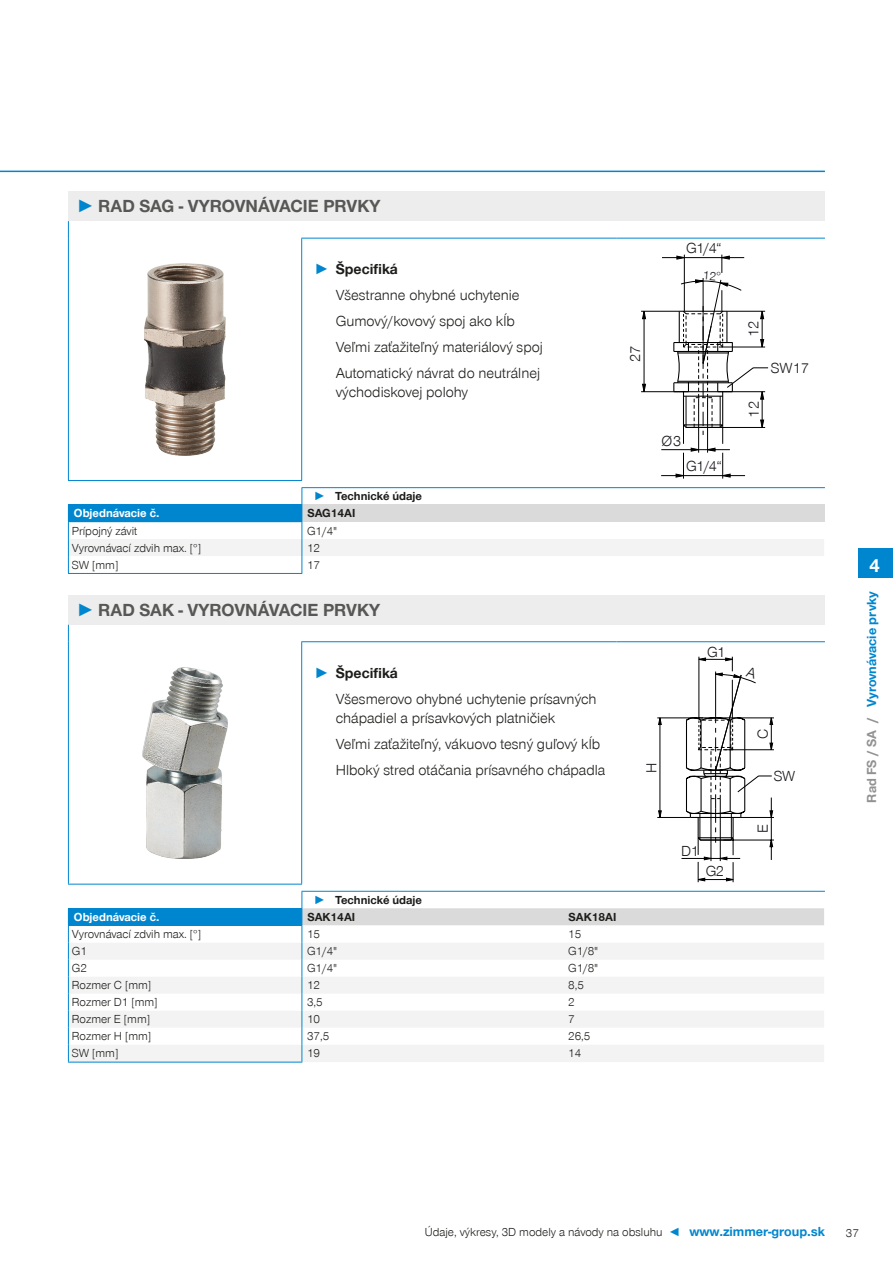
<style>
.page{position:relative;width:893px;height:1263px;background:#fff}
.page>*{position:absolute;margin:0;border:0;box-sizing:border-box;transform-origin:0 0}
.CB_AF_Registerzahl{font:700 19.5px "Zimmer Group Sans";color:#fff}
.t1{font:700 18px "Zimmer Group Sans Global";color:#575756}
.CB_AF_Prodvort_Body{font:300 15px/19.5px "Zimmer Group Sans Global";color:#1d1d1b}
.t2{font:300 15px "Zimmer Group Sans";letter-spacing:-.01em;color:#1a171c}
.t3{font:700 15px "Zimmer Group Sans Global";color:#1d1d1b}
.CB_AF_Inhaltsverzeic{font:700 13.5px "Zimmer Group Sans Global";color:#0086ce}
.CB_AF_Seitenzahl_lin{font:300 12px "Zimmer Group Sans Global";color:#1d1d1b}
.CB_AF_Seitenzahl_rec{font:300 12px "Zimmer Group Sans Global";color:#1d1d1b}
.CB_AF_Tabellentext_B{font:700 12px "Zimmer Group Sans Global";color:#1d1d1b}
.CB_AF_Tabellentext_B-2{font:700 12px "Zimmer Group Sans Global";color:#fff}
.s1{font-family:"Zimmer Group Sans";color:#0086ce}
.s2{color:#0086ce}
.s3{color:#939292}
.s4{font-weight:700;font-size:13.5px;color:#0086ce}
</style>
<div class="page">
<hr style="left:0;top:171px;width:825px;height:1px;background:#0086ce">
<div style="left:859px;top:549px;width:34px;height:29px;background:#0086ce"></div>
<div style="left:68px;top:191px;width:757px;height:30px;background:#ededed"></div>
<hr style="left:68px;top:238px;width:1px;height:242px;background:#0086ce">
<hr style="left:301px;top:238px;width:1px;height:242px;background:#0086ce">
<hr style="left:68px;top:480px;width:234px;height:1px;background:#0086ce">
<hr style="left:301px;top:238px;width:315px;height:1px;background:#0086ce">
<hr style="left:616px;top:238px;width:209px;height:1px;background:#0086ce">
<svg style="left:68px;top:221px;width:1px;height:17px"></svg>
<img style="left:145px;top:264px;width:81px;height:191px">
<hr style="left:68px;top:573px;width:234px;height:1px;background:#0086ce">
<hr style="left:302px;top:487px;width:523px;height:1px;background:#0086ce">
<svg style="left:68px;top:488px;width:756px;height:85px"></svg>
<div style="left:68px;top:595px;width:757px;height:30px;background:#ededed"></div>
<hr style="left:68px;top:642px;width:1px;height:242px;background:#0086ce">
<hr style="left:301px;top:642px;width:1px;height:242px;background:#0086ce">
<hr style="left:68px;top:884px;width:234px;height:1px;background:#0086ce">
<hr style="left:301px;top:641px;width:315px;height:1px;background:#0086ce">
<hr style="left:616px;top:641px;width:209px;height:1px;background:#0086ce">
<svg style="left:68px;top:625px;width:1px;height:17px"></svg>
<img style="left:143px;top:667px;width:84px;height:192px">
<div style="left:68px;top:908px;width:234px;height:17px;background:#0086ce"></div>
<svg style="left:69px;top:943px;width:233px;height:119px;fill:#f3f3f3"></svg>
<hr style="left:68px;top:1062px;width:234px;height:1px;background:#0086ce">
<hr style="left:68px;top:925px;width:234px;height:1px;background:#0086ce">
<svg style="left:68px;top:926px;width:1px;height:136px"></svg>
<hr style="left:302px;top:891px;width:523px;height:1px;background:#0086ce">
<svg style="left:302px;top:892px;width:522px;height:170px"></svg>
<svg style="left:641px;top:254px;width:128px;height:225px"></svg>
<svg style="left:657px;top:656px;width:117px;height:226px"></svg>
<p class="t1" style="left:77px;top:195px;width:305px"><span class="s1">►</span> RAD SAG - VYROVNÁVACIE PRVKY</p>
<p class="t3" style="left:314px;top:260px;width:85px"><span class="s1">►</span> Špecifiká</p>
<p class="CB_AF_Prodvort_Body" style="left:336px;top:285px;width:185px">Všestranne ohybné uchytenie</p>
<p class="CB_AF_Prodvort_Body" style="left:336px;top:311px;width:181px">Gumový/kovový spoj ako kĺb</p>
<p class="CB_AF_Prodvort_Body" style="left:336px;top:337px;width:209px">Veľmi zaťažiteľný materiálový spoj</p>
<p class="CB_AF_Prodvort_Body" style="left:336px;top:363px;width:206px">Automatický návrat do neutrálnej východiskovej polohy</p>
<p class="CB_AF_Tabellentext_B" style="left:314px;top:489px;width:110px"><span class="s2">►</span> Technické údaje</p>
<p class="CB_AF_Tabellentext_B-2" style="left:74px;top:506px;width:87px">Objednávacie č.</p>
<p class="CB_AF_Tabellentext_B" style="left:307px;top:506px;width:49px">SAG14AI</p>
<p class="CB_AF_Seitenzahl_lin" style="left:72px;top:523px;width:67px">Prípojný závit</p>
<p class="CB_AF_Seitenzahl_lin" style="left:307px;top:523px;width:31px">G1/4"</p>
<p class="CB_AF_Seitenzahl_lin" style="left:72px;top:540px;width:131px">Vyrovnávací zdvih max. [°]</p>
<p class="CB_AF_Seitenzahl_lin" style="left:307px;top:540px;width:15px">12</p>
<p class="CB_AF_Seitenzahl_lin" style="left:72px;top:557px;width:48px">SW [mm]</p>
<p class="CB_AF_Seitenzahl_lin" style="left:307px;top:557px;width:15px">17</p>
<p class="t1" style="left:77px;top:599px;width:305px"><span class="s1">►</span> RAD SAK - VYROVNÁVACIE PRVKY</p>
<p class="t3" style="left:314px;top:664px;width:85px"><span class="s1">►</span> Špecifiká</p>
<p class="CB_AF_Prodvort_Body" style="left:336px;top:689px;width:262px">Všesmerovo ohybné uchytenie prísavných chápadiel a prísavkových platničiek</p>
<p class="CB_AF_Prodvort_Body" style="left:336px;top:734px;width:266px">Veľmi zaťažiteľný, vákuovo tesný guľový kĺb</p>
<p class="CB_AF_Prodvort_Body" style="left:336px;top:760px;width:271px">Hlboký stred otáčania prísavného chápadla</p>
<p class="t2" style="left:686px;top:238px;width:37px">G1/4“</p>
<p class="t2" style="left:625px;top:362px;width:18px;rotate:-90deg">27</p>
<p class="t2" style="left:662px;top:431px;width:21px">Ø3</p>
<p class="t2" style="left:686px;top:456px;width:37px">G1/4“</p>
<p class="t2" style="left:707px;top:642px;width:20px">G1</p>
<p class="t2" style="left:642px;top:773px;width:12px;rotate:-90deg">H</p>
<p class="CB_AF_Tabellentext_B" style="left:314px;top:893px;width:110px"><span class="s2">►</span> Technické údaje</p>
<p class="CB_AF_Tabellentext_B-2" style="left:74px;top:910px;width:87px">Objednávacie č.</p>
<p class="CB_AF_Tabellentext_B" style="left:307px;top:910px;width:49px">SAK14AI</p>
<p class="CB_AF_Tabellentext_B" style="left:568px;top:910px;width:49px">SAK18AI</p>
<p class="CB_AF_Seitenzahl_lin" style="left:72px;top:927px;width:131px">Vyrovnávací zdvih max. [°]</p>
<p class="CB_AF_Seitenzahl_lin" style="left:307px;top:927px;width:15px">15</p>
<p class="CB_AF_Seitenzahl_lin" style="left:568px;top:927px;width:15px">15</p>
<p class="CB_AF_Seitenzahl_lin" style="left:72px;top:944px;width:17px">G1</p>
<p class="CB_AF_Seitenzahl_lin" style="left:307px;top:944px;width:31px">G1/4"</p>
<p class="CB_AF_Seitenzahl_lin" style="left:568px;top:944px;width:31px">G1/8"</p>
<p class="CB_AF_Seitenzahl_lin" style="left:72px;top:961px;width:17px">G2</p>
<p class="CB_AF_Seitenzahl_lin" style="left:307px;top:961px;width:31px">G1/4"</p>
<p class="CB_AF_Seitenzahl_lin" style="left:568px;top:961px;width:31px">G1/8"</p>
<p class="CB_AF_Seitenzahl_lin" style="left:72px;top:978px;width:81px">Rozmer C [mm]</p>
<p class="CB_AF_Seitenzahl_lin" style="left:307px;top:978px;width:15px">12</p>
<p class="CB_AF_Seitenzahl_lin" style="left:568px;top:978px;width:17px">8,5</p>
<p class="CB_AF_Seitenzahl_lin" style="left:72px;top:995px;width:87px">Rozmer D1 [mm]</p>
<p class="CB_AF_Seitenzahl_lin" style="left:307px;top:995px;width:17px">3,5</p>
<p class="CB_AF_Seitenzahl_lin" style="left:568px;top:995px;width:8px">2</p>
<p class="CB_AF_Seitenzahl_lin" style="left:72px;top:1012px;width:80px">Rozmer E [mm]</p>
<p class="CB_AF_Seitenzahl_lin" style="left:307px;top:1012px;width:15px">10</p>
<p class="CB_AF_Seitenzahl_lin" style="left:568px;top:1012px;width:8px">7</p>
<p class="CB_AF_Seitenzahl_lin" style="left:72px;top:1029px;width:81px">Rozmer H [mm]</p>
<p class="CB_AF_Seitenzahl_lin" style="left:307px;top:1029px;width:24px">37,5</p>
<p class="CB_AF_Seitenzahl_lin" style="left:568px;top:1029px;width:24px">26,5</p>
<p class="CB_AF_Seitenzahl_lin" style="left:72px;top:1046px;width:48px">SW [mm]</p>
<p class="CB_AF_Seitenzahl_lin" style="left:307px;top:1046px;width:15px">19</p>
<p class="CB_AF_Seitenzahl_lin" style="left:568px;top:1046px;width:15px">14</p>
<p class="t2" style="left:681px;top:842px;width:19px">D1</p>
<p class="t2" style="left:706px;top:862px;width:20px">G2</p>
<p class="t2" style="left:744px;top:337px;width:18px;rotate:-90deg">12</p>
<p class="t2" style="left:744px;top:418px;width:18px;rotate:-90deg">12</p>
<p class="t2" style="left:771px;top:358px;width:40px">SW17</p>
<p class="t2" style="left:753px;top:739px;width:12px;rotate:-90deg">C</p>
<p class="t2" style="left:774px;top:766px;width:23px">SW</p>
<p class="t2" style="left:753px;top:833px;width:10px;rotate:-90deg">E</p>
<p class="CB_AF_Registerzahl" style="left:869px;top:552px;width:12px">4</p>
<p class="CB_AF_Inhaltsverzeic" style="left:864px;top:803px;width:213px;rotate:-90deg"><span class="s3">Rad FS / SA /</span> Vyrovnávacie prvky</p>
<p class="CB_AF_Seitenzahl_rec" style="left:425px;top:1225px;width:402px">Údaje, výkresy, 3D modely a návody na obsluhu <span class="s2">◄</span> <span class="s4">www.zimmer-group.sk</span></p>
<p class="CB_AF_Seitenzahl_rec" style="left:846px;top:1226px;width:15px">37</p>
</div>
